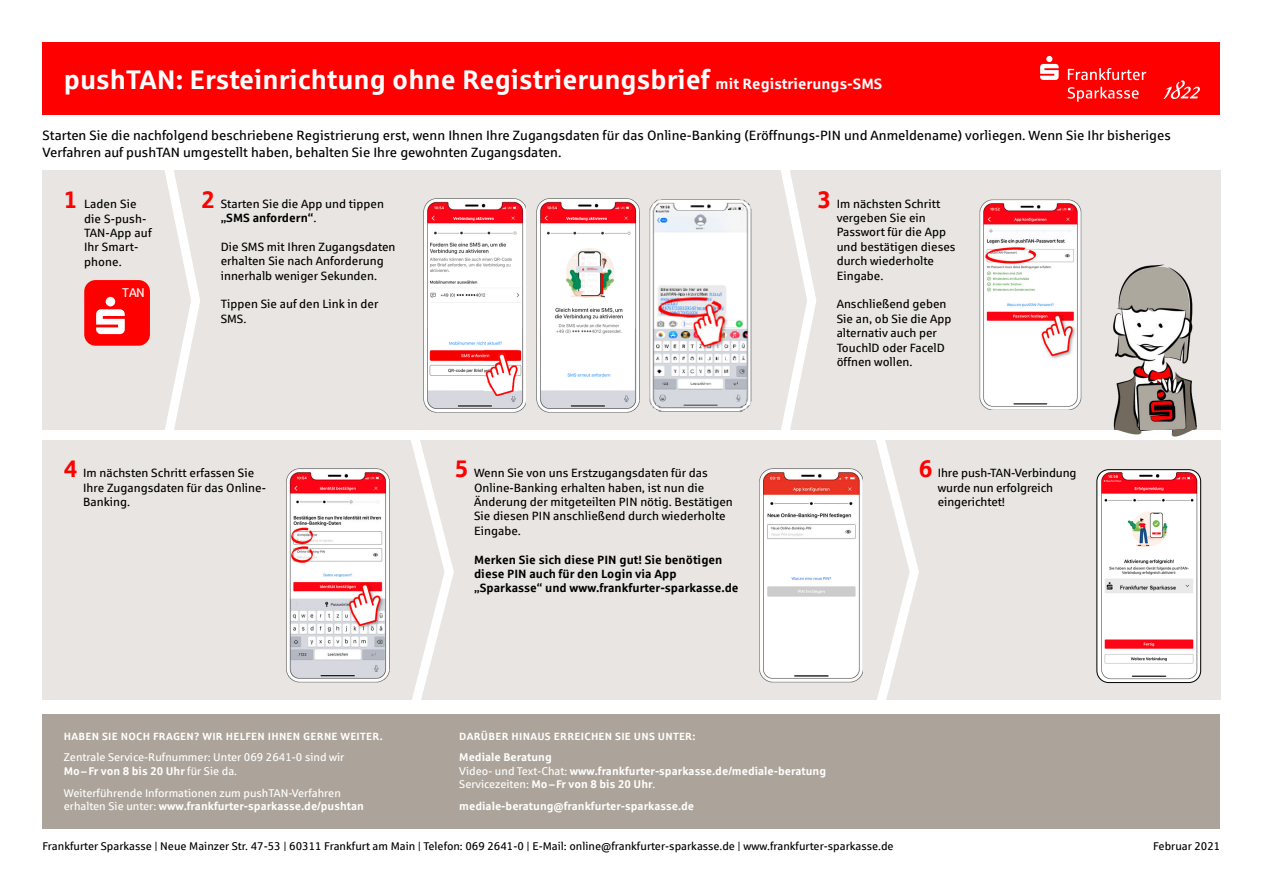
<style>
.page{position:relative;width:1263px;height:893px;background:#fff}
.page>*{position:absolute;margin:0;border:0;box-sizing:border-box;transform-origin:0 0}
.t1{font:700 27px "Sparkasse Rg";color:#fff}
.t2{font:13.5px/16.2px "Sparkasse Rg";color:#000}
.t3{font:12.75px "Sparkasse Rg";color:#fff}
.t4{font:12px/14.4px "Sparkasse Rg";color:#000}
.t5{font:700 12px/14.4px "Sparkasse Rg";color:#000}
.t6{font:11.25px/13.5px "Sparkasse Rg";color:#fff}
.t7{font:11.25px "Sparkasse Rg";color:#000}
.t8{font:700 11.25px/13.5px "Sparkasse Rg";color:#fff}
.t9{font:700 10.5px "Sparkasse Rg";letter-spacing:.025em;color:#fff}
.s1{font-size:15px}
.s2{font-weight:700;font-size:24px;color:#f00}
.s3{font-weight:700}
.s4{font-weight:400}
</style>
<div class="page">
<div style="left:43px;top:171px;width:1178px;height:529px;background:#e8e5e2"></div>
<div style="left:28px;top:431px;width:1206px;height:9px;background:#fff"></div>
<svg style="left:774px;top:170px;width:47px;height:261px"></svg>
<svg style="left:158px;top:170px;width:47px;height:261px"></svg>
<svg style="left:404px;top:430px;width:54px;height:270px"></svg>
<svg style="left:869px;top:430px;width:55px;height:270px"></svg>
<div style="left:43px;top:43px;width:1177px;height:72px;background:#f00"></div>
<div style="left:43px;top:714px;width:1177px;height:115px;background:#aca49a"></div>
<svg style="left:1067px;top:87px;width:71px;height:15px"></svg>
<svg style="left:1068px;top:68px;width:78px;height:12px"></svg>
<svg style="left:1163px;top:80px;width:37px;height:19px"></svg>
<svg style="left:1040px;top:56px;width:18px;height:24px"></svg>
<img style="left:979px;top:199px;width:103px;height:211px">
<img style="left:1113px;top:265px;width:83px;height:172px">
<img style="left:286px;top:468px;width:104px;height:215px">
<img style="left:759px;top:468px;width:104px;height:215px">
<img style="left:649px;top:199px;width:103px;height:212px">
<img style="left:423px;top:198px;width:217px;height:215px">
<img style="left:527px;top:198px;width:8px;height:215px">
<img style="left:1099px;top:470px;width:100px;height:212px">
<div style="left:1097px;top:469px;width:104px;height:214px;border:1px solid #000;border-radius:12px"></div>
<img style="left:485px;top:346px;width:32px;height:50px">
<div style="left:84px;top:280px;width:66px;height:66px;background:#f00;border-radius:11px"></div>
<svg style="left:96px;top:297px;width:29px;height:37px"></svg>
<h1 class="t1" style="left:64px;top:62px;width:820px">pushTAN: Ersteinrichtung ohne Registrierungsbrief <span class="s1">mit Registrierungs-SMS</span></h1>
<p class="t2" style="left:43px;top:127px;width:1130px">Starten Sie die nachfolgend beschriebene Registrierung erst, wenn Ihnen Ihre Zugangsdaten für das Online-Banking (Eröffnungs-PIN und Anmeldename) vorliegen. Wenn Sie Ihr bisheriges<br>Verfahren auf pushTAN umgestellt haben, behalten Sie Ihre gewohnten Zugangsdaten.</p>
<p class="t4" style="left:84px;top:197px;width:69px;text-indent:-20px"><span class="s2">1</span> Laden Sie die S-push-<br>TAN-App auf<br>Ihr Smart&shy;phone.</p>
<p class="t4" style="left:837px;top:196px;width:120px;text-indent:-19px"><span class="s2">3</span> Im nächsten Schritt vergeben Sie ein<br>Passwort für die App und bestätigen dieses durch wiederholte<br>Eingabe.</p>
<p class="t4" style="left:837px;top:297px;width:116px">Anschließend geben<br>Sie an, ob Sie die App alternativ auch per<br>TouchlD oder FacelD öffnen wollen.</p>
<p class="t4" style="left:221px;top:196px;width:165px;text-indent:-19px"><span class="s2">2</span> Starten Sie die App und tippen <span class="s3">„SMS anfordern“</span>.</p>
<p class="t4" style="left:221px;top:239px;width:176px">Die SMS mit Ihren Zugangsdaten erhalten Sie nach Anforderung innerhalb weniger Sekunden.</p>
<p class="t4" style="left:221px;top:297px;width:159px">Tippen Sie auf den Link in der<br>SMS.</p>
<p class="t3" style="left:122px;top:285px;width:24px">TAN</p>
<p class="t4" style="left:83px;top:465px;width:184px;text-indent:-19px"><span class="s2">4</span> Im nächsten Schritt erfas sen Sie<br>Ihre Zugangsdaten für das On line-<br>Banking.</p>
<p class="t4" style="left:938px;top:465px;width:140px;text-indent:-19px"><span class="s2">6</span> Ihre push-TAN-Verbindung wurde nun erfolgreich eingerichtet!</p>
<p class="t4" style="left:474px;top:465px;width:260px;text-indent:-19px"><span class="s2">5</span> Wenn Sie von uns Erst zugangsdaten für das Online-Banking erhalten haben, ist nun die Änderung der mitgeteilten PIN nötig. Bestätigen Sie diesen PIN anschließend durch wieder holte Eingabe.</p>
<p class="t5" style="left:474px;top:552px;width:266px">Merken Sie sich diese PIN gut! Sie benötigen diese PIN auch für den Login via App „Sparkasse“ und www.frankfurter-sparkasse.de</p>
<p class="t9" style="left:64px;top:730px;width:320px">HABEN SIE NOCH FRAGEN? WIR HELFEN IHNEN GERNE WEITER.</p>
<p class="t6" style="left:64px;top:750px;width:282px">Zentrale Service-Rufnummer: Unter 069 2641-0 sind wir<br><span class="s3">Mo – Fr von 8 bis 20 Uhr</span> für Sie da.</p>
<p class="t6" style="left:64px;top:786px;width:302px">Weiterführende Informationen zum pushTAN-Verfahren erhalten Sie unter: <span class="s3">www.frankfurter-sparkasse.de/pushtan</span></p>
<p class="t9" style="left:459px;top:730px;width:238px">DARÜBER HINAUS ERREICHEN SIE UNS UNTER:</p>
<p class="t8" style="left:459px;top:750px;width:368px">Mediale Beratung<br><span class="s4">Video- und Text-Chat:</span> www.frankfurter-sparkasse.de/mediale-beratung<br><span class="s4">Servicezeiten:</span> Mo – Fr von 8 bis 20 Uhr<span class="s4">.</span></p>
<p class="t8" style="left:459px;top:799px;width:236px">mediale-beratung@frankfurter-sparkasse.de</p>
<p class="t7" style="left:43px;top:840px;width:853px">Frankfurter Sparkasse | Neue Mainzer Str. 47-53 | 60311 Frankfurt am Main | Telefon: 069 2641-0 | E-Mail: online@frankfurter-sparkasse.de | www.frankfurter-sparkasse.de</p>
<p class="t7" style="left:1153px;top:840px;width:69px">Februar 2021</p>
</div>
